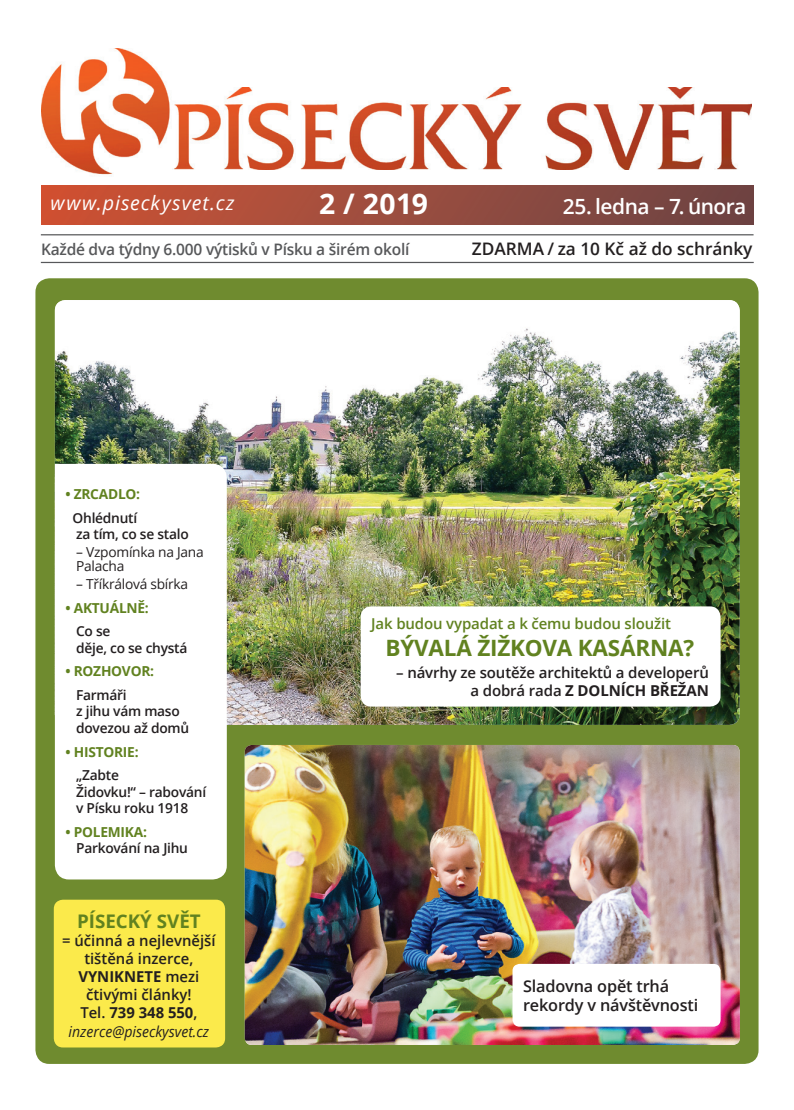
<style>
.page{position:relative;width:794px;height:1110px;background:#fff}
.page>*{position:absolute;margin:0;border:0;box-sizing:border-box;transform-origin:0 0}
.t1{font:700 28.38px "Open Sans";color:#fff}
.t2{font:700 22.5px "Open Sans";letter-spacing:-.01em;color:#618220}
.t3{font:600 20.88px "Open Sans";letter-spacing:-.025em;color:#fff}
.t4{font:italic 19.75px "Open Sans";letter-spacing:.055em;color:#fff}
.t5{font:700 18.75px "Open Sans";color:#618220}
.t6{font:600 17.25px "Open Sans";color:#231f20}
.t7{font:600 16.25px/19.5px "Open Sans";letter-spacing:-.01em;color:#231f20}
.t8{font:600 15.88px "Open Sans";letter-spacing:-.015em;color:#57585a}
.t9{font:600 15px/18.1px "Open Sans";color:#231f20;text-align:center}
.t10{font:600 15px "Open Sans";letter-spacing:-.01em;color:#618220}
.t11{font:600 13.75px/16.5px "Open Sans";letter-spacing:-.02em;color:#231f20}
.t12{font:700 13.75px "Open Sans";letter-spacing:-.02em;color:#618220}
.t13{font:13.75px/14.2px "Open Sans";letter-spacing:-.02em;color:#231f20}
.s1{font-weight:700}
.s2{font-weight:400;font-style:italic}
</style>
<div class="page">
<div style="left:35px;top:278px;width:723px;height:785px;background:#6f8b2f;border-radius:14px"></div>
<div style="left:41px;top:185px;width:712px;height:40px;background:linear-gradient(to right,#cf5334,#6b4545)"></div>
<img style="left:42px;top:49px;width:128px;height:126px">
<hr style="left:41px;top:234px;width:712px;height:1px;background:#57585a">
<hr style="left:41px;top:262px;width:712px;height:1px;background:#57585a">
<img style="left:174px;top:87px;width:577px;height:82px">
<img style="left:55px;top:300px;width:684px;height:424px">
<img style="left:245px;top:745px;width:495px;height:299px">
<div style="left:512px;top:963px;width:208px;height:63px;background:#fff;border-radius:7px"></div>
<div style="left:54px;top:899px;width:171px;height:148px;background:#fbea4b;border-radius:9px"></div>
<div style="left:361px;top:606px;width:359px;height:100px;background:#fff;border-radius:11px"></div>
<div style="left:55px;top:463px;width:172px;height:416px;background:#fff"></div>
<h3 class="t4" style="left:51px;top:189px;width:185px">www.piseckysvet.cz</h3>
<h1 class="t1" style="left:319px;top:183px;width:110px">2 / 2019</h1>
<h3 class="t3" style="left:563px;top:192px;width:185px">25. ledna – 7. února</h3>
<p class="t8" style="left:41px;top:238px;width:370px">Každé dva týdny 6.000 výtisků v Písku a širém okolí</p>
<p class="t6" style="left:472px;top:236px;width:282px">ZDARMA / za 10 Kč až do schránky</p>
<p class="t12" style="left:65px;top:484px;width:76px">• ZRCADLO:</p>
<p class="t11" style="left:73px;top:509px;width:118px">Ohlédnutí<br>za tím, co se stalo</p>
<p class="t13" style="left:76px;top:544px;width:129px">– Vzpomínka na Jana<br>Palacha</p>
<p class="t13" style="left:76px;top:576px;width:113px">– Tříkrálová sbírka</p>
<p class="t12" style="left:65px;top:597px;width:85px">• AKTUÁLNĚ:</p>
<p class="t11" style="left:76px;top:622px;width:113px">Co se<br>děje, co se chystá</p>
<p class="t12" style="left:65px;top:661px;width:90px">• ROZHOVOR:</p>
<p class="t11" style="left:76px;top:686px;width:115px">Farmáři<br>z jihu vám maso dovezou až domů</p>
<p class="t12" style="left:65px;top:741px;width:75px">• HISTORIE:</p>
<p class="t11" style="left:76px;top:766px;width:132px">„Zabte<br>Židovku!“ – rabování v Písku roku 1918</p>
<p class="t12" style="left:65px;top:821px;width:83px">• POLEMIKA:</p>
<p class="t11" style="left:76px;top:839px;width:113px">Parkování na Jihu</p>
<p class="t5" style="left:77px;top:907px;width:125px">PÍSECKÝ SVĚT</p>
<p class="t9" style="left:62px;top:930px;width:155px">= účinná a nejlevnější tištěná inzerce,<br><span class="s1">VYNIKNETE</span> mezi čtivými články!<br>Tel. <span class="s1">739 348 550</span>, <span class="s2">inzerce@piseckysvet.cz</span></p>
<p class="t10" style="left:371px;top:613px;width:301px">Jak budou vypadat a k čemu budou sloužit</p>
<h2 class="t2" style="left:385px;top:631px;width:310px">BÝVALÁ ŽIŽKOVA KASÁRNA?</h2>
<p class="t9" style="left:396px;top:662px;width:314px;text-align:right">– návrhy ze soutěže architektů a developerů a dobrá rada <span class="s1">Z DOLNÍCH BŘEŽAN</span></p>
<p class="t7" style="left:523px;top:975px;width:177px">Sladovna opět trhá rekordy v návštěvnosti</p>
</div>
